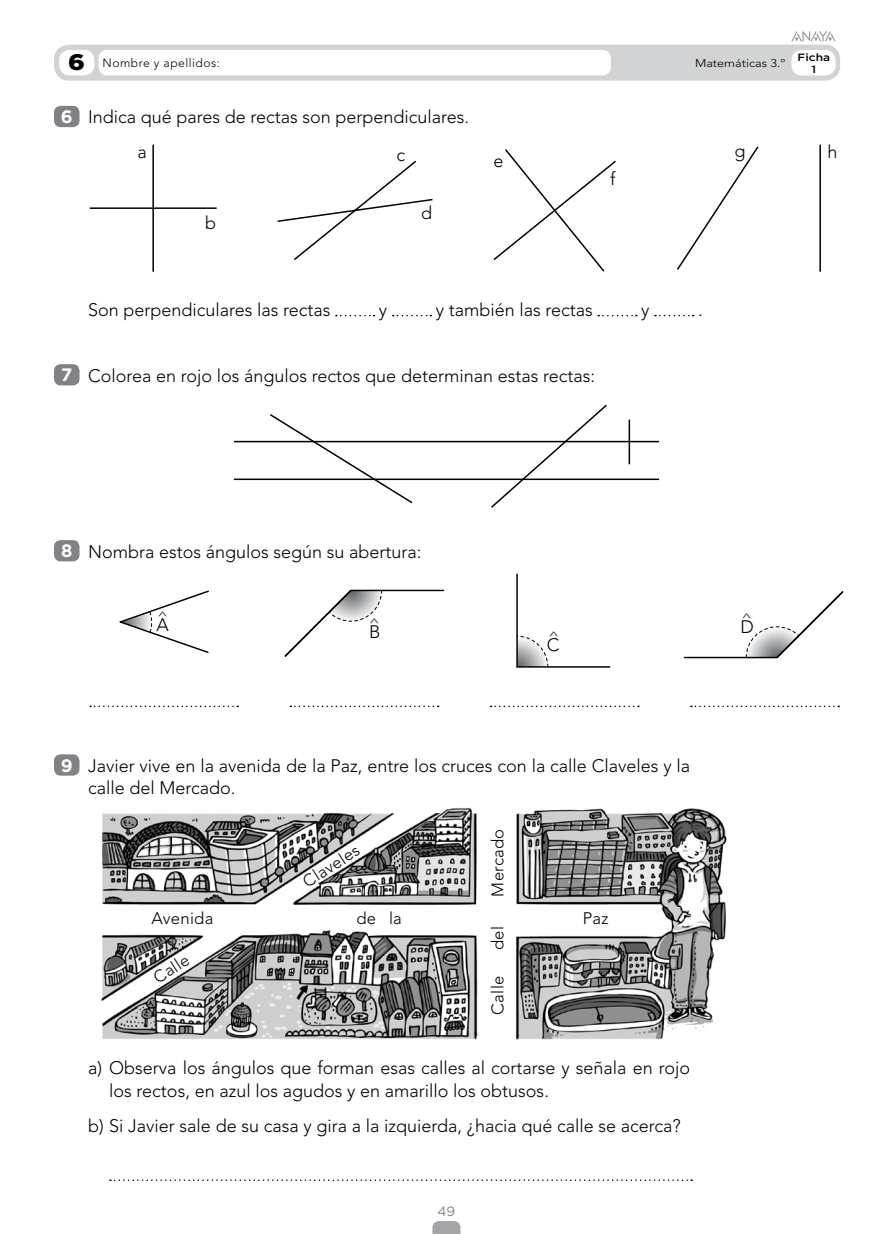
<style>
.page{position:relative;width:893px;height:1234px;background:#fff}
.page>*{position:absolute;margin:0;border:0;box-sizing:border-box;transform-origin:0 0}
.nuclNumPequeno{font:900 22.5px "Gotham";color:#000;scale:1.13 1}
.nuclTexAct{font:300 18px/22.5px "Avenir LT Std";color:#000}
.nuclTexActApartadosJ{font:300 18px "Avenir LT Std";color:#000}
.nuclTexBase{font:300 18px "Avenir LT Std";color:#000}
.t1{font:700 18px "Gotham";color:#fff}
.nuclTexBase-2{font:300 16.65px "Avenir LT Std";letter-spacing:.02em;color:#000}
.geneFolio{font:13.5px "Gotham";color:#808285}
.nuclTextoNombreP{font:300 12px "Avenir LT Std";letter-spacing:.04em;color:#000}
.nuclTextoAsignaturaP{font:300 11.25px "Avenir LT Std";color:#000;scale:1.13 1}
.nuclTextoFichaP{font:500 10.5px/12px "Gotham";color:#000;text-align:center;scale:1.13 1}
.nuclTexBase-3{font:300 10.5px "Avenir LT Std";color:#000;scale:1.5 1}
</style>
<div class="page">
<svg style="left:432px;top:1221px;width:28px;height:12px"></svg>
<div style="left:54px;top:106px;width:26px;height:21px;background:#808285;border-radius:7px"></div>
<svg style="left:336px;top:315px;width:38px;height:1px"></svg>
<svg style="left:393px;top:315px;width:38px;height:1px"></svg>
<svg style="left:598px;top:315px;width:39px;height:1px"></svg>
<svg style="left:655px;top:315px;width:39px;height:1px"></svg>
<div style="left:54px;top:364px;width:26px;height:21px;background:#808285;border-radius:7px"></div>
<div style="left:54px;top:540px;width:26px;height:21px;background:#808285;border-radius:7px"></div>
<div style="left:54px;top:754px;width:26px;height:21px;background:#808285;border-radius:7px"></div>
<svg style="left:110px;top:1179px;width:582px;height:1px"></svg>
<div style="left:54px;top:45px;width:786px;height:36px;background:#d1d3d4;border-radius:15px"></div>
<div style="left:791px;top:50px;width:45px;height:25px;background:#fff;border-radius:10px"></div>
<div style="left:99px;top:50px;width:512px;height:25px;background:#fff;border-radius:9px"></div>
<div style="left:59px;top:50px;width:35px;height:25px;background:#fff;border-radius:10px"></div>
<svg style="left:791px;top:31px;width:45px;height:10px"></svg>
<img style="left:101px;top:807px;width:626px;height:233px">
<hr style="left:234px;top:441px;width:425px;height:1px;background:#000">
<hr style="left:234px;top:478px;width:425px;height:2px;background:#000">
<svg style="left:268px;top:414px;width:146px;height:90px"></svg>
<svg style="left:489px;top:404px;width:119px;height:104px"></svg>
<hr style="left:629px;top:419px;width:1px;height:45px;background:#000">
<svg style="left:90px;top:705px;width:148px;height:2px"></svg>
<svg style="left:691px;top:705px;width:148px;height:2px"></svg>
<svg style="left:290px;top:705px;width:149px;height:2px"></svg>
<svg style="left:491px;top:705px;width:148px;height:2px"></svg>
<svg style="left:119px;top:590px;width:90px;height:63px"></svg>
<svg style="left:284px;top:589px;width:161px;height:68px"></svg>
<svg style="left:683px;top:591px;width:161px;height:68px"></svg>
<hr style="left:804px;top:656px;width:43px;height:2px;background:#000">
<svg style="left:516px;top:635px;width:32px;height:32px"></svg>
<hr style="left:517px;top:666px;width:93px;height:1px;background:#000">
<hr style="left:516px;top:574px;width:2px;height:92px;background:#000">
<hr style="left:90px;top:207px;width:127px;height:2px;background:#000">
<hr style="left:152px;top:145px;width:2px;height:126px;background:#000">
<hr style="left:819px;top:145px;width:2px;height:126px;background:#000">
<svg style="left:277px;top:160px;width:156px;height:100px"></svg>
<svg style="left:677px;top:146px;width:82px;height:124px"></svg>
<svg style="left:493px;top:149px;width:123px;height:123px"></svg>
<p class="nuclNumPequeno" style="left:68px;top:47px;width:16px">6</p>
<p class="nuclTextoNombreP" style="left:103px;top:56px;width:119px">Nombre y apellidos:</p>
<p class="nuclTextoAsignaturaP" style="left:695px;top:56px;width:82px">Matemáticas 3.º</p>
<p class="nuclTextoFichaP" style="left:798px;top:51px;width:30px">Ficha<br>1</p>
<p class="t1" style="left:61px;top:105px;width:13px">6</p>
<p class="nuclTexAct" style="left:88px;top:106px;width:383px">Indica qué pares de rectas son perpendiculares.</p>
<p class="nuclTexBase" style="left:137px;top:141px;width:11px">a</p>
<p class="nuclTexBase" style="left:205px;top:212px;width:12px">b</p>
<p class="nuclTexBase" style="left:396px;top:144px;width:10px">c</p>
<p class="nuclTexBase" style="left:421px;top:202px;width:12px">d</p>
<p class="nuclTexBase" style="left:493px;top:151px;width:12px">e</p>
<p class="nuclTexBase" style="left:610px;top:168px;width:7px">f</p>
<p class="nuclTexActApartadosJ" style="left:88px;top:299px;width:244px">Son perpendiculares las rectas</p>
<p class="nuclTexActApartadosJ" style="left:379px;top:299px;width:10px">y</p>
<p class="nuclTexActApartadosJ" style="left:436px;top:299px;width:159px">y también las rectas</p>
<p class="nuclTexActApartadosJ" style="left:641px;top:299px;width:10px">y</p>
<p class="nuclTexActApartadosJ" style="left:698px;top:299px;width:6px">.</p>
<p class="t1" style="left:61px;top:363px;width:13px">7</p>
<p class="nuclTexAct" style="left:88px;top:364px;width:509px">Colorea en rojo los ángulos rectos que determinan estas rectas:</p>
<p class="nuclTexBase" style="left:735px;top:140px;width:12px">g</p>
<p class="nuclTexBase" style="left:827px;top:141px;width:12px">h</p>
<p class="t1" style="left:61px;top:539px;width:13px">8</p>
<p class="nuclTexAct" style="left:88px;top:540px;width:335px">Nombra estos ángulos según su abertura:</p>
<p class="nuclTexBase-3" style="left:157px;top:609px;width:8px">^</p>
<p class="nuclTexBase" style="left:156px;top:614px;width:14px">A</p>
<p class="nuclTexBase-3" style="left:369px;top:616px;width:8px">^</p>
<p class="nuclTexBase" style="left:369px;top:621px;width:13px">B</p>
<p class="nuclTexBase-3" style="left:549px;top:629px;width:8px">^</p>
<p class="nuclTexBase" style="left:547px;top:634px;width:14px">C</p>
<p class="t1" style="left:61px;top:753px;width:13px">9</p>
<p class="nuclTexAct" style="left:88px;top:754px;width:604px">Javier vive en la avenida de la Paz, entre los cruces con la calle Claveles y la calle del Mercado.</p>
<p class="nuclTexBase-2" style="left:299px;top:874px;width:65px;rotate:-33deg">Claveles</p>
<p class="nuclTexBase-2" style="left:488px;top:896px;width:69px;rotate:-90deg">Mercado</p>
<p class="nuclTexBase-2" style="left:151px;top:908px;width:63px">Avenida</p>
<p class="nuclTexBase-2" style="left:356px;top:908px;width:47px">de la</p>
<p class="nuclTexBase-2" style="left:583px;top:908px;width:27px">Paz</p>
<p class="nuclTexBase-2" style="left:150px;top:970px;width:40px;rotate:-33deg">Calle</p>
<p class="nuclTexBase-2" style="left:488px;top:950px;width:26px;rotate:-90deg">del</p>
<p class="nuclTexBase-2" style="left:488px;top:1014px;width:40px;rotate:-90deg">Calle</p>
<p class="nuclTexAct" style="left:109px;top:1056px;width:582px;text-indent:-21px">a) Observa los ángulos que forman esas calles al cortarse y señala en rojo los rectos, en azul los agudos y en amarillo los obtusos.</p>
<p class="nuclTexAct" style="left:88px;top:1114px;width:594px">b) Si Javier sale de su casa y gira a la izquierda, ¿hacia qué calle se acerca?</p>
<p class="geneFolio" style="left:438px;top:1202px;width:19px">49</p>
<p class="nuclTexBase-3" style="left:741px;top:611px;width:8px">^</p>
<p class="nuclTexBase" style="left:741px;top:616px;width:15px">D</p>
</div>
